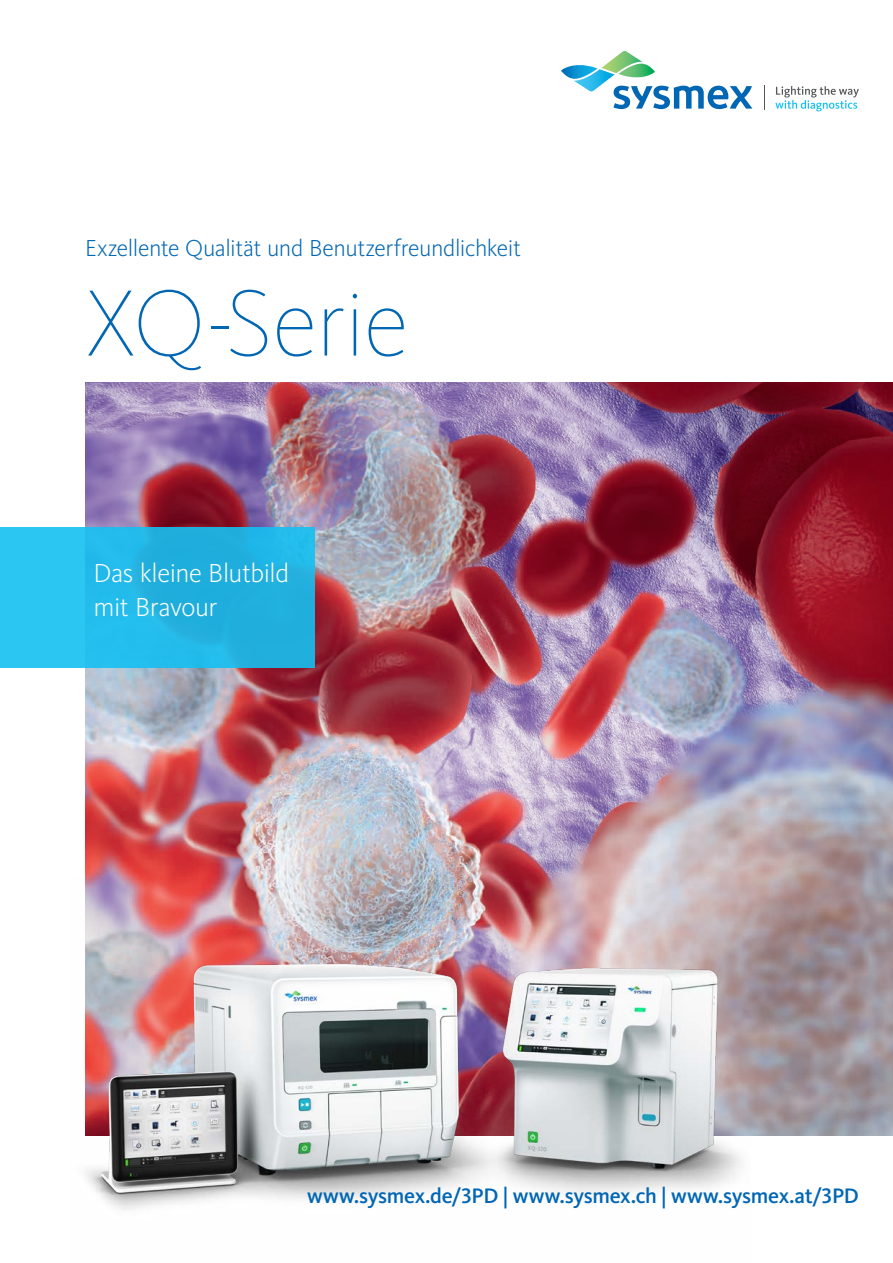
<style>
.page{position:relative;width:893px;height:1263px;background:#fff}
.page>*{position:absolute;margin:0;border:0;box-sizing:border-box;transform-origin:0 0}
.t1{font:100 97.5px "Kievit Pro";letter-spacing:-.015em;color:#0166b3}
.t2{font:300 27px/34.5px "Kievit Pro";letter-spacing:-.015em;color:#fff}
.t3{font:300 24px "Kievit Pro";letter-spacing:-.02em;color:#0166b3}
.t4{font:500 21.75px "Kievit Pro";letter-spacing:-.015em;color:#0166b3}
</style>
<div class="page">
<img style="left:85px;top:383px;width:808px;height:752px">
<img style="left:85px;top:879px;width:666px;height:331px">
<svg style="left:561px;top:51px;width:191px;height:58px"></svg>
<svg style="left:764px;top:86px;width:1px;height:24px"></svg>
<svg style="left:775px;top:86px;width:84px;height:25px"></svg>
<div style="left:0;top:527px;width:315px;height:140px;background:linear-gradient(to right,#2bc7f4,#1dabdb)"></div>
<p class="t3" style="left:85px;top:234px;width:437px">Exzellente Qualität und Benutzerfreundlichkeit</p>
<h1 class="t1" style="left:85px;top:265px;width:325px">XQ-Serie</h1>
<p class="t2" style="left:94px;top:555px;width:197px">Das kleine Blutbild mit Bravour</p>
<p class="t4" style="left:307px;top:1183px;width:553px">www.sysmex.de/3PD | www.sysmex.ch | www.sysmex.at/3PD</p>
</div>
